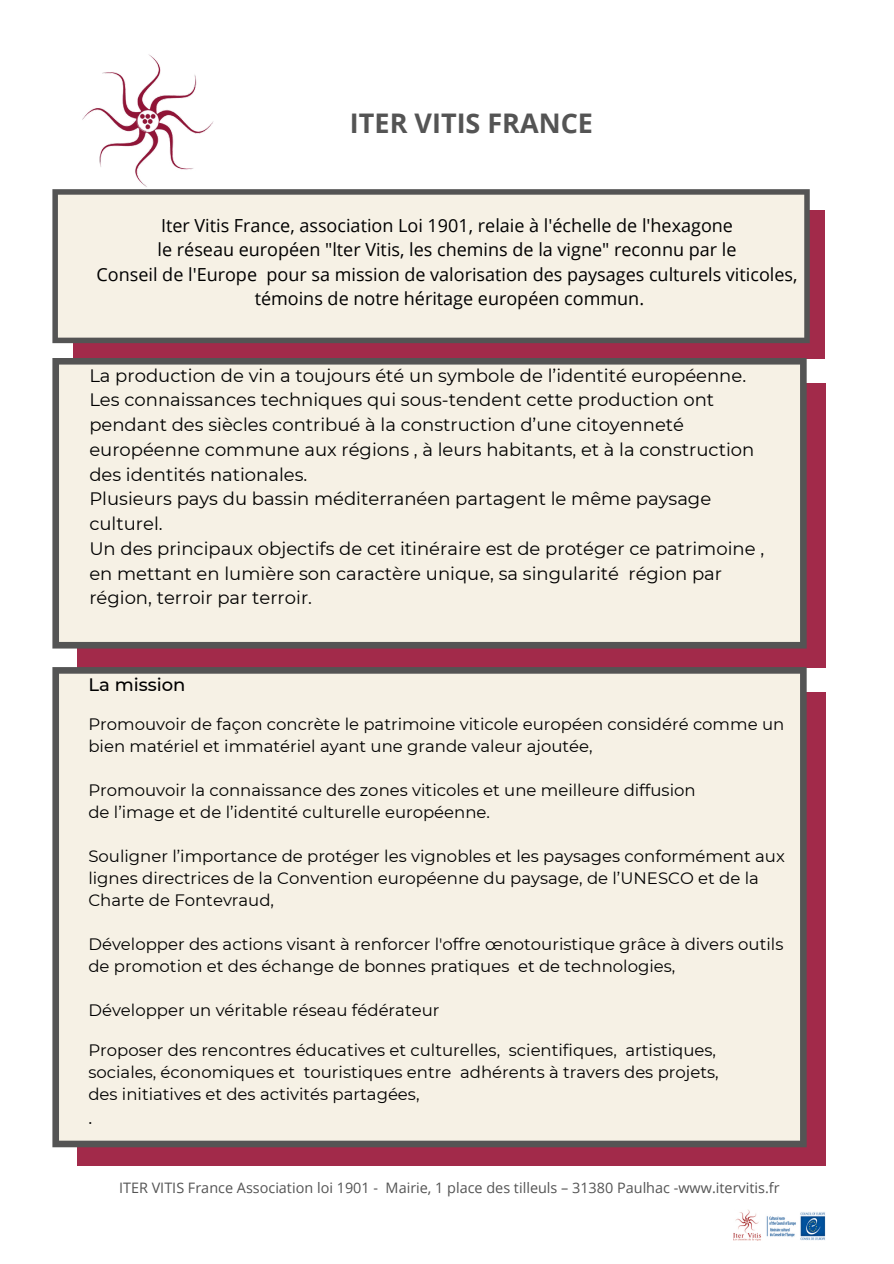
<style>
.page{position:relative;width:894px;height:1264px;background:#fff}
.page>*{position:absolute;margin:0;border:0;box-sizing:border-box;transform-origin:0 0}
.t1{font:700 27px "Open Sans";color:#545454}
.t2{font:18px/24.8px "Montserrat";color:#000}
.t3{font:18px/24.5px "Open Sans";color:#000;text-align:center}
.t4{font:500 18px "Montserrat";color:#000}
.t5{font:16.5px/22px "Montserrat";color:#000}
.t6{font:14.4px "Open Sans";color:#545454}
</style>
<div class="page">
<img style="left:733px;top:1209px;width:92px;height:31px">
<div style="left:73px;top:210px;width:751px;height:148px;background:#a22a4a"></div>
<svg style="left:52px;top:189px;width:757px;height:154px;background:#e8e3d8"></svg>
<div style="left:78px;top:383px;width:747px;height:284px;background:#a22a4a"></div>
<div style="left:52px;top:358px;width:754px;height:290px;background:#f6f1e5"></div>
<div style="left:78px;top:692px;width:747px;height:473px;background:#a22a4a"></div>
<div style="left:52px;top:667px;width:754px;height:480px;background:#f6f1e5"></div>
<img style="left:82px;top:54px;width:132px;height:133px">
<h3 class="t1" style="left:350px;top:104px;width:244px">ITER VITIS FRANCE</h3>
<h2 class="t3" style="left:96px;top:212px;width:702px">Iter Vitis France, association Loi 1901, relaie à l'échelle de l'hexagone<br>le réseau européen "lter Vitis, les chemins de la vigne" reconnu par le<br>Conseil de l'Europe pour sa mission de valorisation des paysages culturels viticoles, témoins de notre héritage européen commun.</h2>
<h1 class="t2" style="left:89px;top:363px;width:676px">La production de vin a toujours été un symbole de l’identité européenne.<br>Les connaissances techniques qui sous-tendent cette production ont pendant des siècles contribué à la construction d’une citoyenneté européenne commune aux régions , à leurs habitants, et à la construction des identités nationales.<br>Plusieurs pays du bassin méditerranéen partagent le même paysage culturel.<br>Un des principaux objectifs de cet itinéraire est de protéger ce patrimoine , en mettant en lumière son caractère unique, sa singularité région par région, terroir par terroir.</h1>
<h3 class="t4" style="left:88px;top:673px;width:99px">La mission</h3>
<h3 class="t5" style="left:88px;top:713px;width:697px">Promouvoir de façon concrète le patrimoine viticole européen considéré comme un bien matériel et immatériel ayant une grande valeur ajoutée,</h3>
<h3 class="t5" style="left:88px;top:779px;width:608px">Promouvoir la connaissance des zones viticoles et une meilleure diffusion de l’image et de l’identité culturelle européenne.</h3>
<h3 class="t5" style="left:88px;top:845px;width:697px">Souligner l’importance de protéger les vignobles et les paysages conformément aux lignes directrices de la Convention européenne du paysage, de l’UNESCO et de la<br>Charte de Fontevraud,</h3>
<h3 class="t5" style="left:88px;top:933px;width:696px">Développer des actions visant à renforcer l'offre œnotouristique grâce à divers outils de promotion et des échange de bonnes pratiques et de technologies,</h3>
<h3 class="t5" style="left:88px;top:999px;width:352px">Développer un véritable réseau fédérateur</h3>
<p class="t5" style="left:88px;top:1039px;width:631px">Proposer des rencontres éducatives et culturelles, scientifiques, artistiques, sociales, économiques et touristiques entre adhérents à travers des projets, des initiatives et des activités partagées,</p>
<p class="t2" style="left:88px;top:1105px;width:5px">.</p>
<p class="t6" style="left:119px;top:1177px;width:662px">ITER VITIS France Association loi 1901 - Mairie, 1 place des tilleuls – 31380 Paulhac -www.itervitis.fr</p>
</div>
